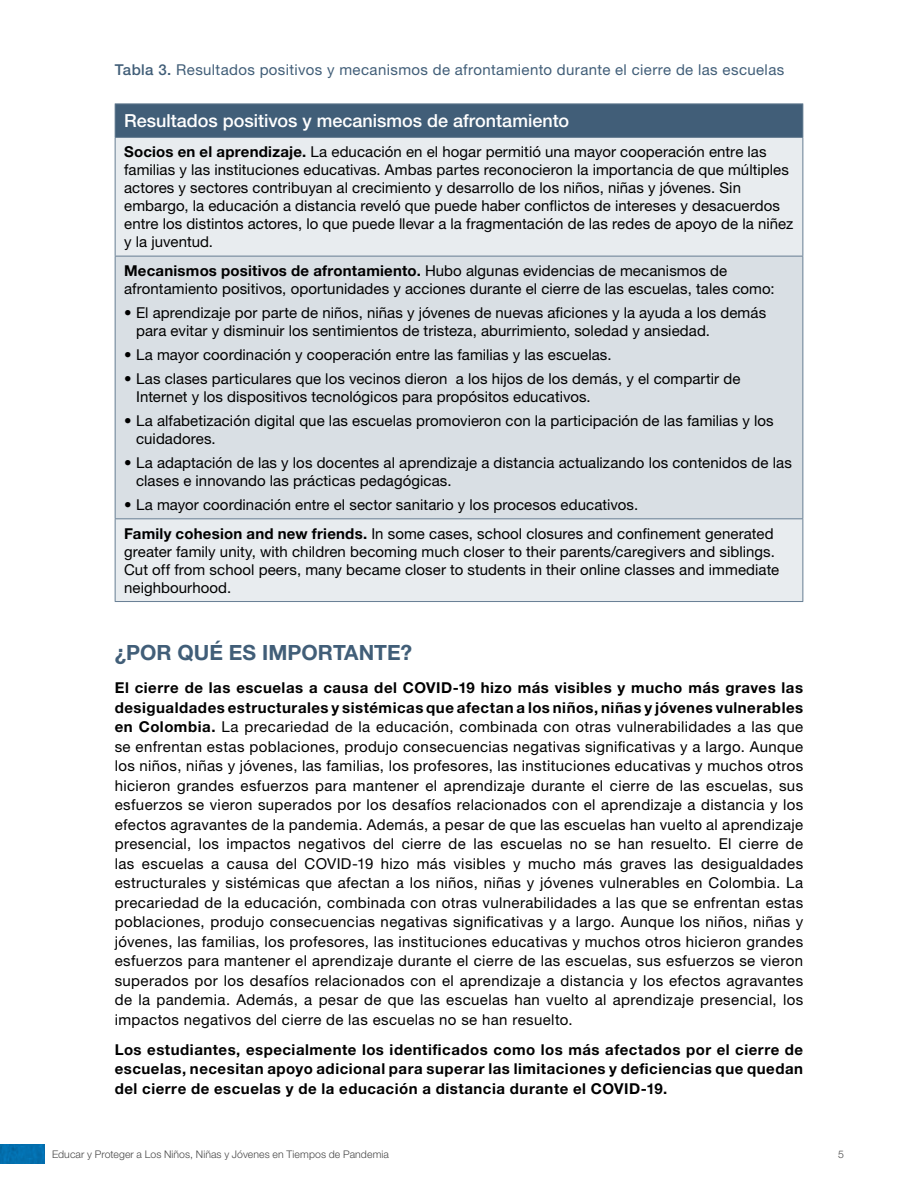
<style>
.page{position:relative;width:918px;height:1188px;background:#fff}
.page>*{position:absolute;margin:0;border:0;box-sizing:border-box;transform-origin:0 0}
.t1{font:700 21px "Helvetica Neue LT Pro";color:#415e78}
.t2{font:500 18px "Helvetica Neue LT Pro";color:#fff}
.t3{font:15px/19.5px "Helvetica Neue LT Pro";letter-spacing:.005em;color:#000}
.t4{font:700 15px/19.5px "Helvetica Neue LT Pro";letter-spacing:.035em;color:#000;text-align:justify}
.t5{font:15px "Helvetica Neue LT Pro";letter-spacing:.025em;color:#415e78}
.t6{font:300 10.5px "Helvetica Neue LT Pro";letter-spacing:.01em;color:#474747}
.s1{font-weight:500}
.s2{font-weight:700}
</style>
<div class="page">
<div style="left:0;top:1144px;width:45px;height:19px;background:#0370b0"></div>
<div style="left:115px;top:104px;width:688px;height:33px;background:#415e78"></div>
<div style="left:116px;top:138px;width:686px;height:463px;background:#e8ecef"></div>
<div style="left:115px;top:256px;width:688px;height:263px;background:#d9dfe4"></div>
<hr style="left:115px;top:103px;width:688px;height:1px;background:#677e93">
<hr style="left:115px;top:104px;width:1px;height:33px;background:#677e93">
<hr style="left:802px;top:104px;width:1px;height:33px;background:#677e93">
<hr style="left:115px;top:137px;width:688px;height:1px;background:#677e93">
<hr style="left:115px;top:138px;width:1px;height:118px;background:#677e93">
<hr style="left:802px;top:138px;width:1px;height:118px;background:#677e93">
<hr style="left:115px;top:256px;width:688px;height:1px;background:#677e93">
<hr style="left:115px;top:256px;width:1px;height:262px;background:#677e93">
<hr style="left:802px;top:256px;width:1px;height:262px;background:#677e93">
<hr style="left:115px;top:518px;width:688px;height:1px;background:#677e93">
<hr style="left:115px;top:519px;width:1px;height:82px;background:#677e93">
<hr style="left:802px;top:519px;width:1px;height:82px;background:#677e93">
<hr style="left:115px;top:601px;width:688px;height:1px;background:#677e93">
<p class="t5" style="left:115px;top:61px;width:671px"><span class="s1">Tabla 3.</span> Resultados positivos y mecanismos de afrontamiento durante el cierre de las escuelas</p>
<p class="t2" style="left:124px;top:110px;width:446px">Resultados positivos y mecanismos de afrontamiento</p>
<p class="t3" style="left:124px;top:143px;width:671px;line-height:18px"><span class="s2">Socios en el aprendizaje.</span> La educación en el hogar permitió una mayor cooperación entre las familias y las instituciones educativas. Ambas partes reconocieron la importancia de que múltiples actores y sectores contribuyan al crecimiento y desarrollo de los niños, niñas y jóvenes. Sin embargo, la educación a distancia reveló que puede haber conflictos de intereses y desacuerdos entre los distintos actores, lo que puede llevar a la fragmentación de las redes de apoyo de la niñez y la juventud.</p>
<p class="t3" style="left:124px;top:261px;width:652px;line-height:18px"><span class="s2">Mecanismos positivos de afrontamiento.</span> Hubo algunas evidencias de mecanismos de afrontamiento positivos, oportunidades y acciones durante el cierre de las escuelas, tales como:</p>
<p class="t3" style="left:136px;top:303px;width:632px;line-height:18px;text-indent:-12px">• El aprendizaje por parte de niños, niñas y jóvenes de nuevas aficiones y la ayuda a los demás para evitar y disminuir los sentimientos de tristeza, aburrimiento, soledad y ansiedad.</p>
<p class="t3" style="left:124px;top:345px;width:489px">• La mayor coordinación y cooperación entre las familias y las escuelas.</p>
<p class="t3" style="left:136px;top:369px;width:606px;line-height:18px;text-indent:-12px">• Las clases particulares que los vecinos dieron a los hijos de los demás, y el compartir de<br>Internet y los dispositivos tecnológicos para propósitos educativos.</p>
<p class="t3" style="left:136px;top:411px;width:639px;line-height:18px;text-indent:-12px">• La alfabetización digital que las escuelas promovieron con la participación de las familias y los cuidadores.</p>
<p class="t3" style="left:136px;top:453px;width:657px;line-height:18px;text-indent:-12px">• La adaptación de las y los docentes al aprendizaje a distancia actualizando los contenidos de las clases e innovando las prácticas pedagógicas.</p>
<p class="t3" style="left:124px;top:490px;width:651px;line-height:28.7px">• La mayor coordinación entre el sector sanitario y los procesos educativos.<br><span class="s2">Family cohesion and new friends.</span> In some cases, school closures and confinement generated</p>
<p class="t3" style="left:124px;top:542px;width:657px;line-height:18px">greater family unity, with children becoming much closer to their parents/caregivers and siblings.<br>Cut off from school peers, many became closer to students in their online classes and immediate neighbourhood.</p>
<h1 class="t1" style="left:115px;top:640px;width:299px">¿POR QUÉ ES IMPORTANTE?</h1>
<p class="t3" style="left:115px;top:678px;width:690px;text-align:justify"><span class="s2">El cierre de las escuelas a causa del COVID-19 hizo más visibles y mucho más graves las desigualdades estructurales y sistémicas que afectan a los niños, niñas y jóvenes vulnerables en Colombia.</span> La precariedad de la educación, combinada con otras vulnerabilidades a las que se enfrentan estas poblaciones, produjo consecuencias negativas significativas y a largo. Aunque los niños, niñas y jóvenes, las familias, los profesores, las instituciones educativas y muchos otros hicieron grandes esfuerzos para mantener el aprendizaje durante el cierre de las escuelas, sus esfuerzos se vieron superados por los desafíos relacionados con el aprendizaje a distancia y los efectos agravantes de la pandemia. Además, a pesar de que las escuelas han vuelto al aprendizaje presencial, los impactos negativos del cierre de las escuelas no se han resuelto. El cierre de las escuelas a causa del COVID-19 hizo más visibles y mucho más graves las desigualdades estructurales y sistémicas que afectan a los niños, niñas y jóvenes vulnerables en Colombia. La precariedad de la educación, combinada con otras vulnerabilidades a las que se enfrentan estas poblaciones, produjo consecuencias negativas significativas y a largo. Aunque los niños, niñas y jóvenes, las familias, los profesores, las instituciones educativas y muchos otros hicieron grandes esfuerzos para mantener el aprendizaje durante el cierre de las escuelas, sus esfuerzos se vieron superados por los desafíos relacionados con el aprendizaje a distancia y los efectos agravantes de la pandemia. Además, a pesar de que las escuelas han vuelto al aprendizaje presencial, los impactos negativos del cierre de las escuelas no se han resuelto.</p>
<p class="t4" style="left:115px;top:1039px;width:690px">Los estudiantes, especialmente los identificados como los más afectados por el cierre de escuelas, necesitan apoyo adicional para superar las limitaciones y deficiencias que quedan del cierre de escuelas y de la educación a distancia durante el COVID-19.</p>
<p class="t6" style="left:52px;top:1147px;width:339px">Educar y Proteger a Los Niños, Niñas y Jóvenes en Tiempos de Pandemia</p>
<p class="t6" style="left:838px;top:1147px;width:7px">5</p>
</div>
